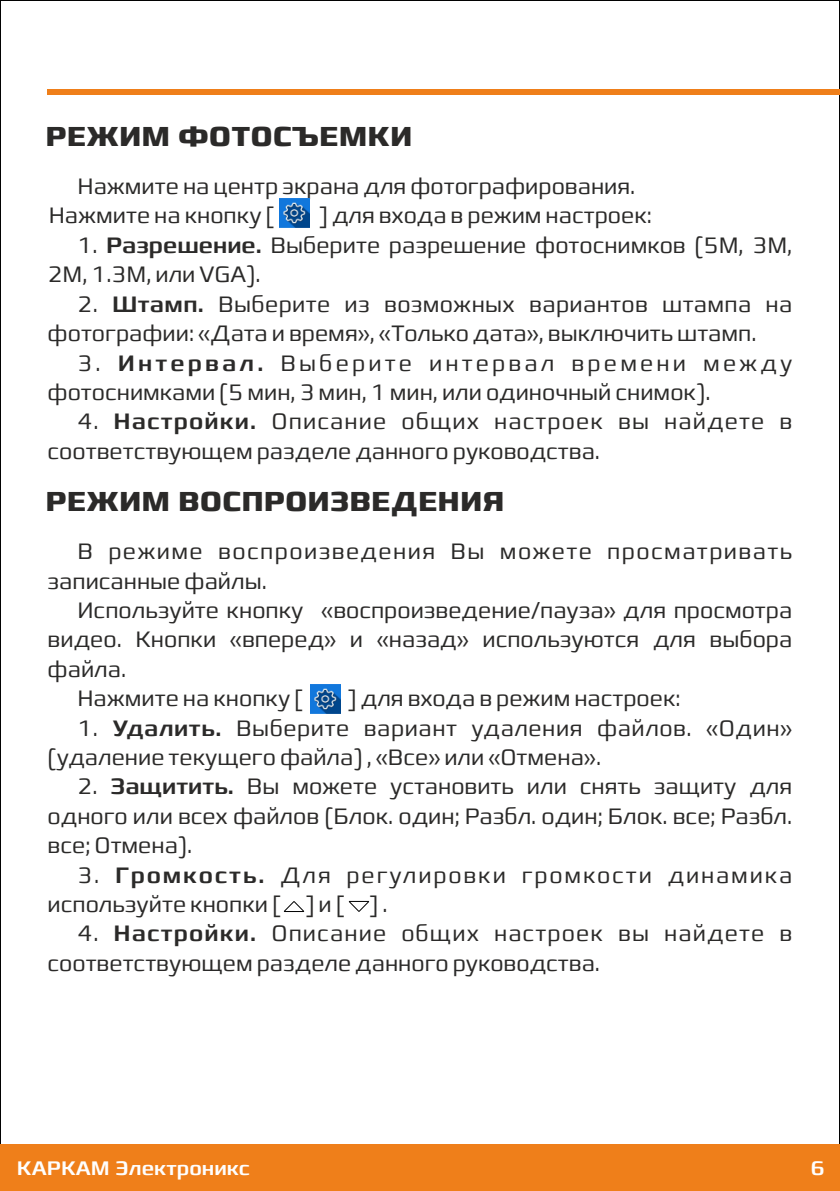
<style>
.page{position:relative;width:840px;height:1191px;background:#fff}
.page>*{position:absolute;margin:0;border:0;box-sizing:border-box;transform-origin:0 0}
.t1{font:700 28px "Francker CYR";color:#2b2a29}
.t2{font:300 22.75px/29.4px "Francker CYR";color:#2b2a29}
.t3{font:300 22.75px/29.4px "Francker CYR";letter-spacing:.08em;color:#2b2a29}
.t4{font:300 22.75px/29.4px "Francker CYR";letter-spacing:.06em;color:#2b2a29}
.t5{font:500 19.95px "Francker CYR";color:#fefefe}
.s1{font-weight:500}
</style>
<div class="page">
<div style="left:47px;top:89px;width:792px;height:6px;background:#ef7f1a"></div>
<img style="left:279px;top:198px;width:30px;height:30px">
<svg style="left:283px;top:901px;width:22px;height:11px"></svg>
<svg style="left:348px;top:900px;width:21px;height:12px"></svg>
<img style="left:311px;top:684px;width:29px;height:30px">
<div style="left:0;top:1144px;width:839px;height:47px;background:#ef7f1a"></div>
<p class="t1" style="left:46px;top:125px;width:368px">РЕЖИМ ФОТОСЪЕМКИ</p>
<p class="t2" style="left:49px;top:174px;width:587px;text-indent:29px">Нажмите на центр экрана для фотографирования.<br>Нажмите на кнопку [</p>
<p class="t2" style="left:318px;top:203px;width:334px">] для входа в режим настроек:</p>
<p class="t2" style="left:48px;top:232px;width:745px;text-indent:30px">1. <span class="s1">Разрешение.</span> Выберите разрешение фотоснимков (5М, 3М,<br>2М, 1.3M, или VGA).</p>
<p class="t2" style="left:48px;top:291px;width:745px;text-indent:30px">2. <span class="s1">Штамп.</span> Выберите из возможных вариантов штампа на фотографии: «Дата и время», «Только дата», выключить штамп.</p>
<p class="t2" style="left:48px;top:350px;width:745px;text-indent:30px">3. <span class="s1">Интервал.</span> Выберите интервал времени между фотоснимками (5 мин, 3 мин, 1 мин, или одиночный снимок).</p>
<p class="t2" style="left:48px;top:409px;width:745px;text-indent:30px">4. <span class="s1">Настройки.</span> Описание общих настроек вы найдете в соответствующем разделе данного руководства.</p>
<p class="t1" style="left:46px;top:490px;width:460px">РЕЖИМ ВОСПРОИЗВЕДЕНИЯ</p>
<p class="t4" style="left:48px;top:539px;width:745px;text-indent:30px">В режиме воспроизведения Вы можете просматривать записанные файлы.</p>
<p class="t2" style="left:77px;top:597px;width:716px">Используйте кнопку «воспроизведение/пауза» для просмотра</p>
<p class="t2" style="left:48px;top:627px;width:745px">видео. Кнопки «вперед» и «назад» используются для выбора</p>
<p class="t2" style="left:48px;top:656px;width:80px">файла.</p>
<p class="t2" style="left:77px;top:686px;width:227px">Нажмите на кнопку [</p>
<p class="t2" style="left:347px;top:686px;width:334px">] для входа в режим настроек:</p>
<p class="t2" style="left:48px;top:715px;width:745px;text-indent:30px">1. <span class="s1">Удалить.</span> Выберите вариант удаления файлов. «Один» (удаление текущего файла) , «Все» или «Отмена».</p>
<p class="t2" style="left:48px;top:774px;width:745px;text-align:justify;text-indent:30px">2. <span class="s1">Защитить.</span> Вы можете установить или снять защиту для одного или всех файлов (Блок. один; Разбл. один; Блок. все; Разбл. все; Отмена).</p>
<p class="t3" style="left:48px;top:862px;width:745px;text-indent:30px">3. <span class="s1">Громкость.</span> Для регулировки громкости динамика используйте кнопки [ ] и [ ] .</p>
<p class="t2" style="left:48px;top:921px;width:745px;text-indent:30px">4. <span class="s1">Настройки.</span> Описание общих настроек вы найдете в соответствующем разделе данного руководства.</p>
<p class="t5" style="left:17px;top:1159px;width:234px">КАРКАМ Электроникс</p>
<p class="t5" style="left:810px;top:1159px;width:15px">6</p>
</div>
